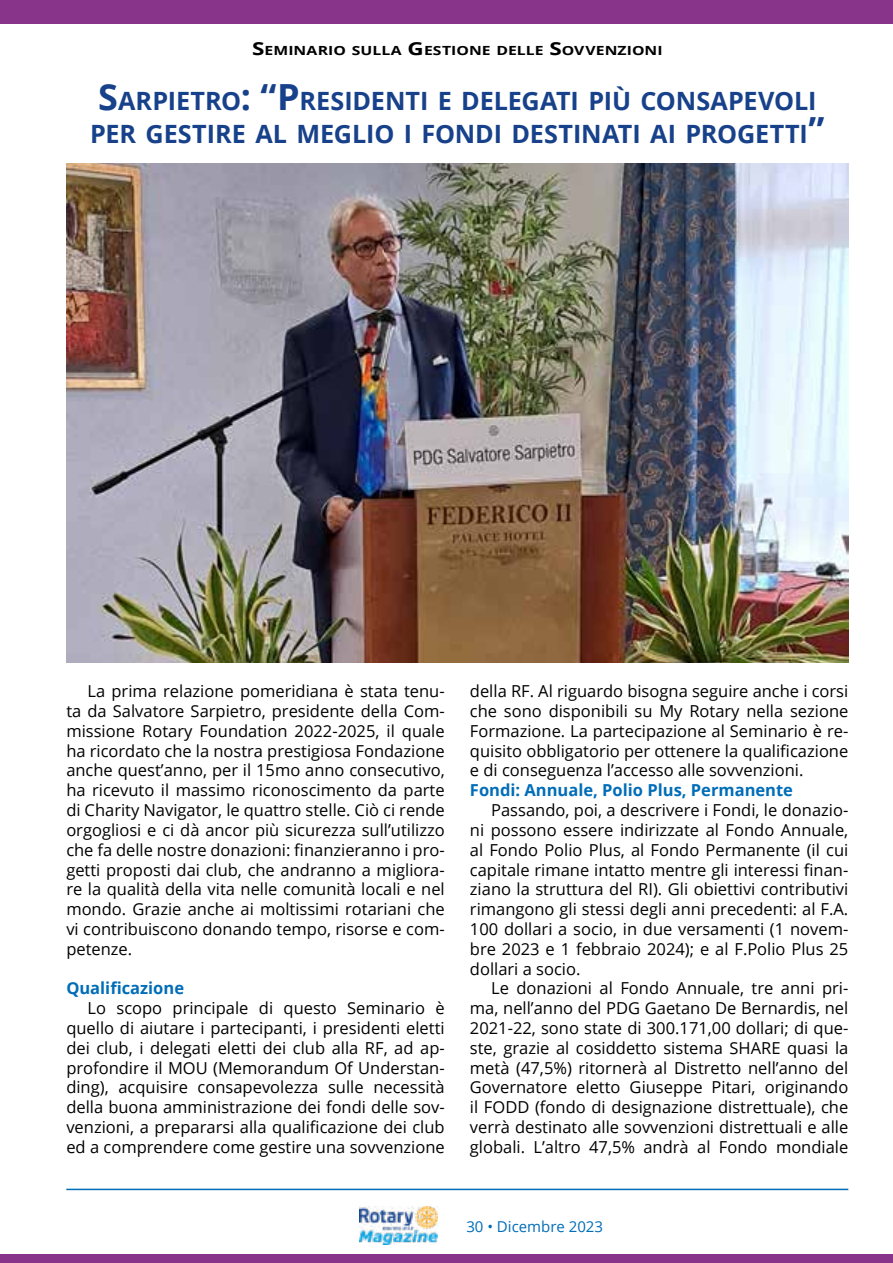
<style>
.page{position:relative;width:893px;height:1263px;background:#fff}
.page>*{position:absolute;margin:0;border:0;box-sizing:border-box;transform-origin:0 0}
.t1{font:700 25.2px/32.7px "Open Sans";letter-spacing:-.005em;color:#17418a;text-align:center}
.t2{font:16.5px/19.8px "Open Sans";color:#000;text-align:justify}
.t3{font:700 16.5px "Open Sans";color:#006db8}
.t4{font:15px "Open Sans";color:#006db8}
.t5{font:700 12.6px "Open Sans";color:#000;scale:1.25 1}
.s1{font-size:18px}
.s2{font-size:36px}
</style>
<div class="page">
<img style="left:359px;top:1206px;width:78px;height:39px">
<hr style="left:66px;top:1189px;width:782px;height:1px;background:#006db8">
<div style="left:0;top:1254px;width:893px;height:9px;background:#88348a"></div>
<div style="left:0;top:0;width:893px;height:23px;background:#88348a"></div>
<img style="left:66px;top:163px;width:782px;height:499px">
<p class="t5" style="left:252px;top:42px;width:330px"><span class="s1">S</span>EMINARIO SULLA <span class="s1">G</span>ESTIONE DELLE <span class="s1">S</span>OVVENZIONI</p>
<p class="t1" style="left:90px;top:84px;width:736px"><span class="s2">S</span>ARPIETRO<span class="s2">: “P</span>RESIDENTI E DELEGATI PIÙ CONSAPEVOLI<br>PER GESTIRE AL MEGLIO I FONDI DESTINATI AI PROGETTI<span class="s2">”</span></p>
<p class="t2" style="left:66px;top:681px;width:380px;text-indent:21px">La prima relazione pomeridiana è stata tenu&shy;ta da Salvatore Sarpietro, presidente della Com&shy;missione Rotary Foundation 2022-2025, il quale ha ricordato che la nostra prestigiosa Fondazione anche quest’anno, per il 15mo anno consecutivo, ha ricevuto il massimo riconoscimento da parte di Charity Navigator, le quattro stelle. Ciò ci rende orgogliosi e ci dà ancor più sicurezza sull’utilizzo che fa delle nostre donazioni: finanzieranno i pro&shy;getti proposti dai club, che andranno a migliora&shy;re la qualità della vita nelle comunità locali e nel mondo. Grazie anche ai moltissimi rotariani che vi contribuiscono donando tempo, risorse e com&shy;petenze.</p>
<p class="t3" style="left:66px;top:977px;width:119px">Qualificazione</p>
<p class="t2" style="left:88px;top:998px;width:359px">Lo scopo principale di questo Seminario è</p>
<p class="t2" style="left:66px;top:1017px;width:380px">quello di aiutare i partecipanti, i presidenti eletti</p>
<p class="t2" style="left:66px;top:1037px;width:380px">dei club, i delegati eletti dei club alla RF, ad ap-</p>
<p class="t2" style="left:66px;top:1057px;width:380px">profondire il MOU (Memorandum Of Understan-</p>
<p class="t2" style="left:66px;top:1077px;width:380px">ding), acquisire consapevolezza sulle necessità</p>
<p class="t2" style="left:66px;top:1097px;width:380px">della buona amministrazione dei fondi delle sov-</p>
<p class="t2" style="left:66px;top:1116px;width:380px">venzioni, a prepararsi alla qualificazione dei club</p>
<p class="t2" style="left:66px;top:1136px;width:380px">ed a comprendere come gestire una sovvenzione</p>
<p class="t2" style="left:470px;top:681px;width:380px">della RF. Al riguardo bisogna seguire anche i corsi</p>
<p class="t2" style="left:470px;top:701px;width:380px">che sono disponibili su My Rotary nella sezione</p>
<p class="t2" style="left:470px;top:720px;width:380px">Formazione. La partecipazione al Seminario è re-</p>
<p class="t2" style="left:470px;top:740px;width:380px">quisito obbligatorio per ottenere la qualificazione</p>
<p class="t2" style="left:470px;top:760px;width:335px">e di conseguenza l’accesso alle sovvenzioni.</p>
<p class="t3" style="left:470px;top:779px;width:325px">Fondi: Annuale, Polio Plus, Permanente</p>
<p class="t2" style="left:491px;top:800px;width:359px">Passando, poi, a descrivere i Fondi, le donazio-</p>
<p class="t2" style="left:470px;top:819px;width:380px">ni possono essere indirizzate al Fondo Annuale,</p>
<p class="t2" style="left:470px;top:839px;width:380px">al Fondo Polio Plus, al Fondo Permanente (il cui</p>
<p class="t2" style="left:470px;top:859px;width:380px">capitale rimane intatto mentre gli interessi finan-</p>
<p class="t2" style="left:470px;top:879px;width:380px">ziano la struttura del RI). Gli obiettivi contributivi</p>
<p class="t2" style="left:470px;top:899px;width:380px">rimangono gli stessi degli anni precedenti: al F.A.</p>
<p class="t2" style="left:470px;top:918px;width:380px">100 dollari a socio, in due versamenti (1 novem-</p>
<p class="t2" style="left:470px;top:938px;width:380px">bre 2023 e 1 febbraio 2024); e al F.Polio Plus 25</p>
<p class="t2" style="left:470px;top:958px;width:112px">dollari a socio.</p>
<p class="t2" style="left:491px;top:978px;width:359px">Le donazioni al Fondo Annuale, tre anni pri-</p>
<p class="t2" style="left:470px;top:998px;width:380px">ma, nell’anno del PDG Gaetano De Bernardis, nel</p>
<p class="t2" style="left:470px;top:1017px;width:380px">2021-22, sono state di 300.171,00 dollari; di que-</p>
<p class="t2" style="left:470px;top:1037px;width:380px">ste, grazie al cosiddetto sistema SHARE quasi la</p>
<p class="t2" style="left:470px;top:1057px;width:380px">metà (47,5%) ritornerà al Distretto nell’anno del</p>
<p class="t2" style="left:470px;top:1077px;width:380px">Governatore eletto Giuseppe Pitari, originando</p>
<p class="t2" style="left:470px;top:1097px;width:380px">il FODD (fondo di designazione distrettuale), che</p>
<p class="t2" style="left:470px;top:1116px;width:380px">verrà destinato alle sovvenzioni distrettuali e alle</p>
<p class="t2" style="left:470px;top:1136px;width:380px">globali. L’altro 47,5% andrà al Fondo mondiale</p>
<p class="t4" style="left:466px;top:1216px;width:138px">30 • Dicembre 2023</p>
</div>
